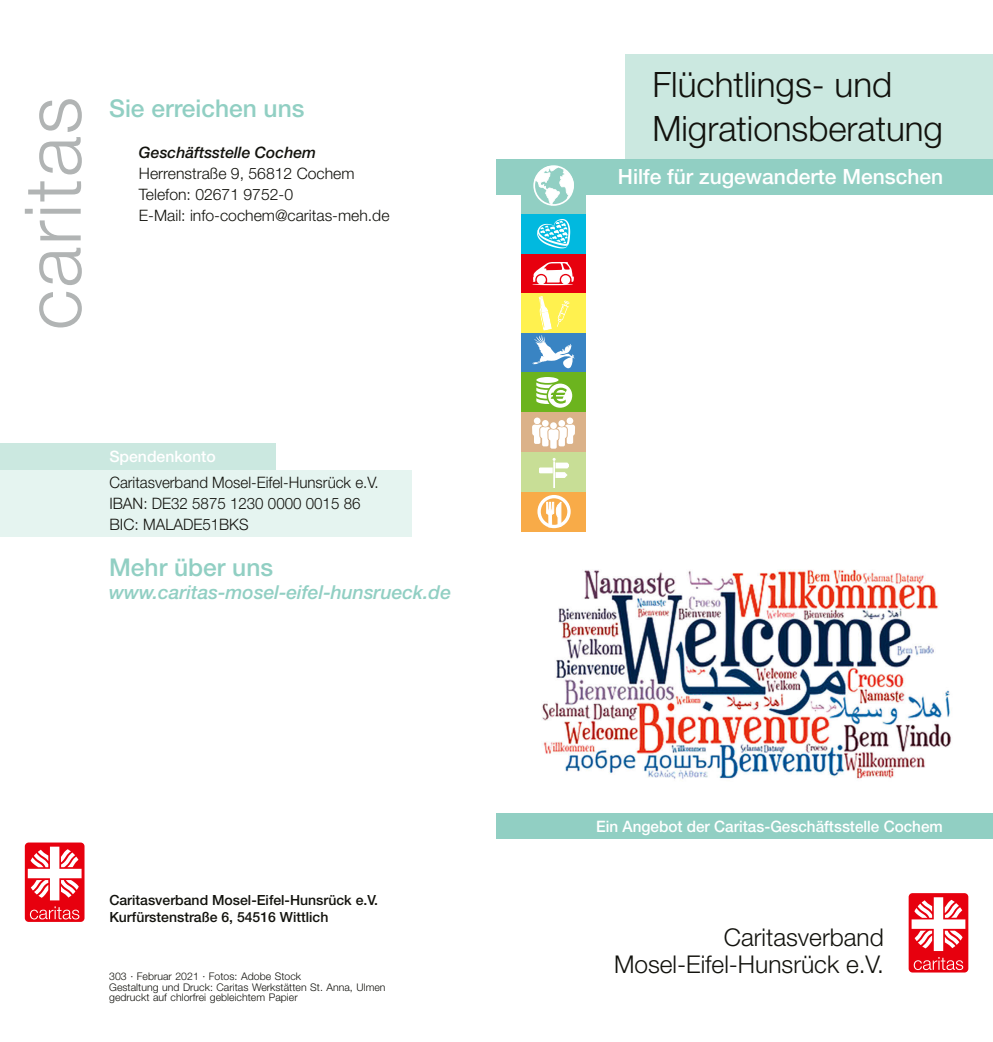
<style>
.page{position:relative;width:993px;height:1042px;background:#fff}
.page>*{position:absolute;margin:0;border:0;box-sizing:border-box;transform-origin:0 0}
.t1{font:300 35px/43.8px "Helvetica Neue LT Std";color:#12120d}
._008-Einrichtungsnam{font:300 24.5px/26.2px "Helvetica Neue LT Std";color:#12120d;text-align:right}
.t2{font:500 24.5px "Helvetica Neue LT Std";color:#91cfc3}
.t3{font:500 21px "Helvetica Neue LT Std";color:#fff}
.t4{font:italic 500 19.25px "Helvetica Neue LT Std";color:#91cfc3}
.t5{font:300 15.75px "Helvetica Neue LT Std";color:#12120d}
.t6{font:300 15.75px/21px "Helvetica Neue LT Std";color:#12120d;scale:.96 1}
.t7{font:500 15.75px "Helvetica Neue LT Std";color:#fff}
.t8{font:italic 500 15.75px "Helvetica Neue LT Std";color:#12120d}
.t9{font:500 14px "Helvetica Neue LT Std";color:#12120d}
._010-Impressum-unten{font:300 10.5px/10.5px "Helvetica Neue LT Std";letter-spacing:.005em;color:#12120d}
</style>
<div class="page">
<div style="left:625px;top:55px;width:367px;height:104px;background:#cbe8e0"></div>
<img style="left:542px;top:569px;width:409px;height:210px">
<div style="left:496px;top:159px;width:496px;height:35px;background:#91cfc3"></div>
<div style="left:521px;top:253px;width:64px;height:40px;background:#e7000e"></div>
<div style="left:521px;top:174px;width:64px;height:40px;background:#91cfc3"></div>
<hr style="left:532px;top:284px;width:41px;height:1px;background:#fff;border-radius:50%">
<svg style="left:533px;top:262px;width:41px;height:22px"></svg>
<div style="left:521px;top:214px;width:64px;height:39px;background:#01b9df"></div>
<svg style="left:537px;top:219px;width:33px;height:29px"></svg>
<div style="left:521px;top:293px;width:64px;height:40px;background:#fff14f"></div>
<div style="left:521px;top:333px;width:64px;height:40px;background:#3984c3"></div>
<svg style="left:532px;top:296px;width:42px;height:72px"></svg>
<div style="left:521px;top:373px;width:64px;height:39px;background:#6cb41e"></div>
<svg style="left:536px;top:377px;width:36px;height:31px"></svg>
<div style="left:521px;top:412px;width:64px;height:40px;background:#dbb289"></div>
<div style="left:566px;top:417px;width:7px;height:7px;background:#fff;border-radius:50%"></div>
<div style="left:558px;top:420px;width:7px;height:7px;background:#fff;border-radius:50%"></div>
<div style="left:533px;top:417px;width:7px;height:7px;background:#fff;border-radius:50%"></div>
<div style="left:542px;top:420px;width:6px;height:7px;background:#fff;border-radius:50%"></div>
<svg style="left:532px;top:424px;width:43px;height:25px"></svg>
<div style="left:521px;top:492px;width:64px;height:39px;background:#f8ab48"></div>
<svg style="left:537px;top:495px;width:33px;height:33px"></svg>
<svg style="left:39px;top:292px;width:43px;height:35px"></svg>
<svg style="left:39px;top:248px;width:43px;height:37px"></svg>
<svg style="left:39px;top:220px;width:42px;height:20px"></svg>
<div style="left:40px;top:209px;width:41px;height:5px;background:#b1b4b4"></div>
<div style="left:25px;top:209px;width:8px;height:5px;background:#b1b4b4"></div>
<svg style="left:28px;top:181px;width:53px;height:20px"></svg>
<svg style="left:39px;top:99px;width:43px;height:75px"></svg>
<div style="left:908px;top:893px;width:59px;height:79px;background:#e7000e;border-radius:4px"></div>
<svg style="left:913px;top:957px;width:49px;height:13px"></svg>
<svg style="left:911px;top:897px;width:54px;height:54px"></svg>
<div style="left:25px;top:842px;width:59px;height:80px;background:#e7000e;border-radius:4px"></div>
<svg style="left:30px;top:906px;width:49px;height:13px"></svg>
<svg style="left:28px;top:846px;width:53px;height:54px"></svg>
<div style="left:0;top:443px;width:276px;height:27px;background:#cbe8e0"></div>
<div style="left:0;top:470px;width:411px;height:66px;background:#e5f4f0"></div>
<div style="left:496px;top:814px;width:496px;height:25px;background:#91cfc3"></div>
<div style="left:521px;top:452px;width:64px;height:40px;background:#c8de96"></div>
<svg style="left:539px;top:458px;width:29px;height:29px"></svg>
<svg style="left:533px;top:165px;width:40px;height:41px"></svg>
<p class="t2" style="left:109px;top:93px;width:197px">Sie erreichen uns</p>
<p class="t8" style="left:139px;top:143px;width:179px">Geschäftsstelle Cochem</p>
<p class="t5" style="left:139px;top:163px;width:217px">Herrenstraße 9, 56812 Cochem</p>
<p class="t5" style="left:139px;top:184px;width:156px">Telefon: 02671 9752-0</p>
<p class="t5" style="left:139px;top:205px;width:252px">E-Mail: info-cochem@caritas-meh.de</p>
<p class="t7" style="left:109px;top:447px;width:108px">Spendenkonto</p>
<p class="t6" style="left:109px;top:471px;width:282px">Caritasverband Mosel-Eifel-Hunsrück e.V.<br>IBAN: DE32 5875 1230 0000 0015 86</p>
<p class="t5" style="left:109px;top:515px;width:141px">BIC: MALADE51BKS</p>
<p class="t2" style="left:109px;top:552px;width:165px">Mehr über uns</p>
<p class="t4" style="left:109px;top:580px;width:343px">www.caritas-mosel-eifel-hunsrueck.de</p>
<p class="t9" style="left:109px;top:892px;width:270px">Caritasverband Mosel-Eifel-Hunsrück e.V.</p>
<p class="t9" style="left:109px;top:908px;width:220px">Kurfürstenstraße 6, 54516 Wittlich</p>
<p class="_010-Impressum-unten" style="left:109px;top:971px;width:278px">303 · Februar 2021 · Fotos: Adobe Stock<br>Gestaltung und Druck: Caritas Werkstätten St. Anna, Ulmen gedruckt auf chlorfrei gebleichtem Papier</p>
<p class="t1" style="left:652px;top:62px;width:292px">Flüchtlings- und<br>Migrationsberatung</p>
<p class="t3" style="left:617px;top:164px;width:327px">Hilfe für zugewanderte Menschen</p>
<p class="t7" style="left:596px;top:817px;width:348px">Ein Angebot der Caritas-Geschäftsstelle Cochem</p>
<p class="_008-Einrichtungsnam" style="left:613px;top:924px;width:271px">Caritasverband<br>Mosel-Eifel-Hunsrück e.V.</p>
</div>
